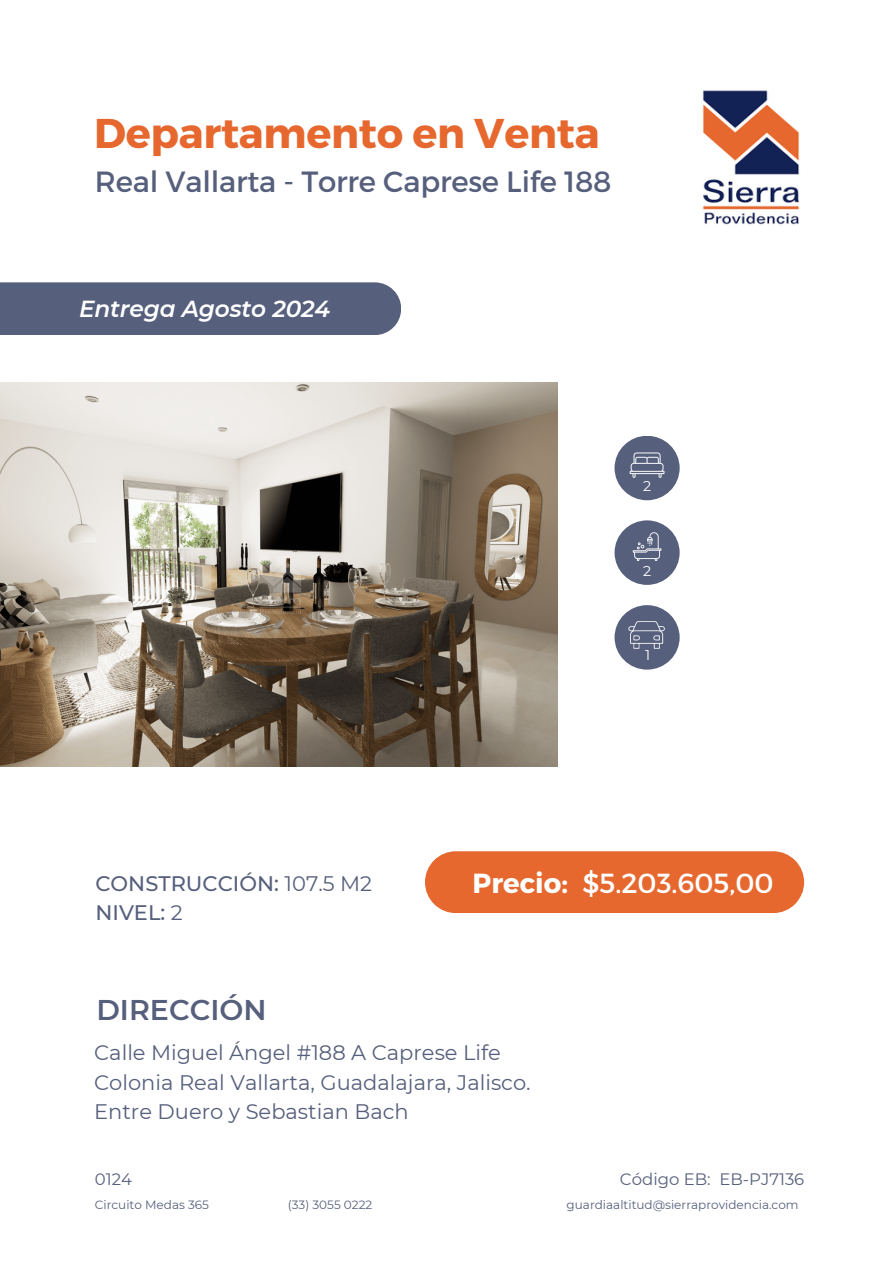
<style>
.page{position:relative;width:893px;height:1264px;background:#fff}
.page>*{position:absolute;margin:0;border:0;box-sizing:border-box;transform-origin:0 0}
.t1{font:700 41.55px "Montserrat";letter-spacing:-.005em;color:#e6682f}
.t2{font:29.25px "Montserrat";letter-spacing:-.005em;color:#565f7c}
.t3{font:600 28.5px "Montserrat";color:#565f7c}
.t4{font:27.6px "Montserrat";color:#fff}
.t5{font:italic 600 23.25px "Montserrat";letter-spacing:-.005em;color:#fff}
.t6{font:21px/29.2px "Montserrat";color:#565f7c}
.t7{font:500 21px/29.2px "Montserrat";color:#565f7c}
.t8{font:16.5px "Montserrat";color:#565f7c}
.t9{font:14.1px "Montserrat";color:#fff}
.t10{font:12px "Montserrat";color:#565f7c}
.s1{font-weight:400}
.s2{font-weight:700}
</style>
<div class="page">
<img style="left:702px;top:90px;width:98px;height:135px">
<div style="left:425px;top:851px;width:379px;height:62px;background:#e6682f"></div>
<div style="left:0;top:282px;width:401px;height:53px;background:#565f7c"></div>
<img style="left:0;top:382px;width:557px;height:384px">
<div style="left:614px;top:436px;width:65px;height:64px;background:#565f7c;border-radius:50%"></div>
<svg style="left:629px;top:452px;width:35px;height:26px"></svg>
<div style="left:614px;top:605px;width:65px;height:64px;background:#565f7c;border-radius:50%"></div>
<img style="left:628px;top:621px;width:37px;height:28px">
<div style="left:614px;top:520px;width:65px;height:65px;background:#565f7c;border-radius:50%"></div>
<svg style="left:632px;top:532px;width:29px;height:29px"></svg>
<img style="left:252px;top:549px;width:54px;height:71px">
<p class="t1" style="left:94px;top:106px;width:507px">Departamento en Venta</p>
<p class="t2" style="left:95px;top:163px;width:518px">Real Vallarta - Torre Caprese Life 188</p>
<p class="t5" style="left:79px;top:294px;width:253px">Entrega Agosto 2024</p>
<p class="t7" style="left:95px;top:869px;width:278px">CONSTRUCCIÓN: <span class="s1">107.5 M2<br></span>NIVEL: <span class="s1">2</span></p>
<p class="t9" style="left:643px;top:477px;width:10px">2</p>
<h4 class="t9" style="left:643px;top:562px;width:10px">2</h4>
<p class="t9" style="left:645px;top:646px;width:7px">1</p>
<p class="t4" style="left:472px;top:864px;width:302px"><span class="s2">Precio:</span> $5.203.605,00</p>
<p class="t3" style="left:96px;top:992px;width:172px">DIRECCIÓN</p>
<h5 class="t6" style="left:94px;top:1038px;width:438px">Calle Miguel Ángel #188 A Caprese Life<br>Colonia Real Vallarta, Guadalajara, Jalisco.<br>Entre Duero y Sebastian Bach</h5>
<h2 class="t8" style="left:95px;top:1169px;width:39px">0124</h2>
<h3 class="t8" style="left:620px;top:1169px;width:186px">Código EB: EB-PJ7136</h3>
<h6 class="t10" style="left:95px;top:1197px;width:116px">Circuito Medas 365</h6>
<p class="t10" style="left:288px;top:1197px;width:86px">(33) 3055 0222</p>
<p class="t10" style="left:566px;top:1197px;width:233px">guardiaaltitud@sierraprovidencia.com</p>
</div>
